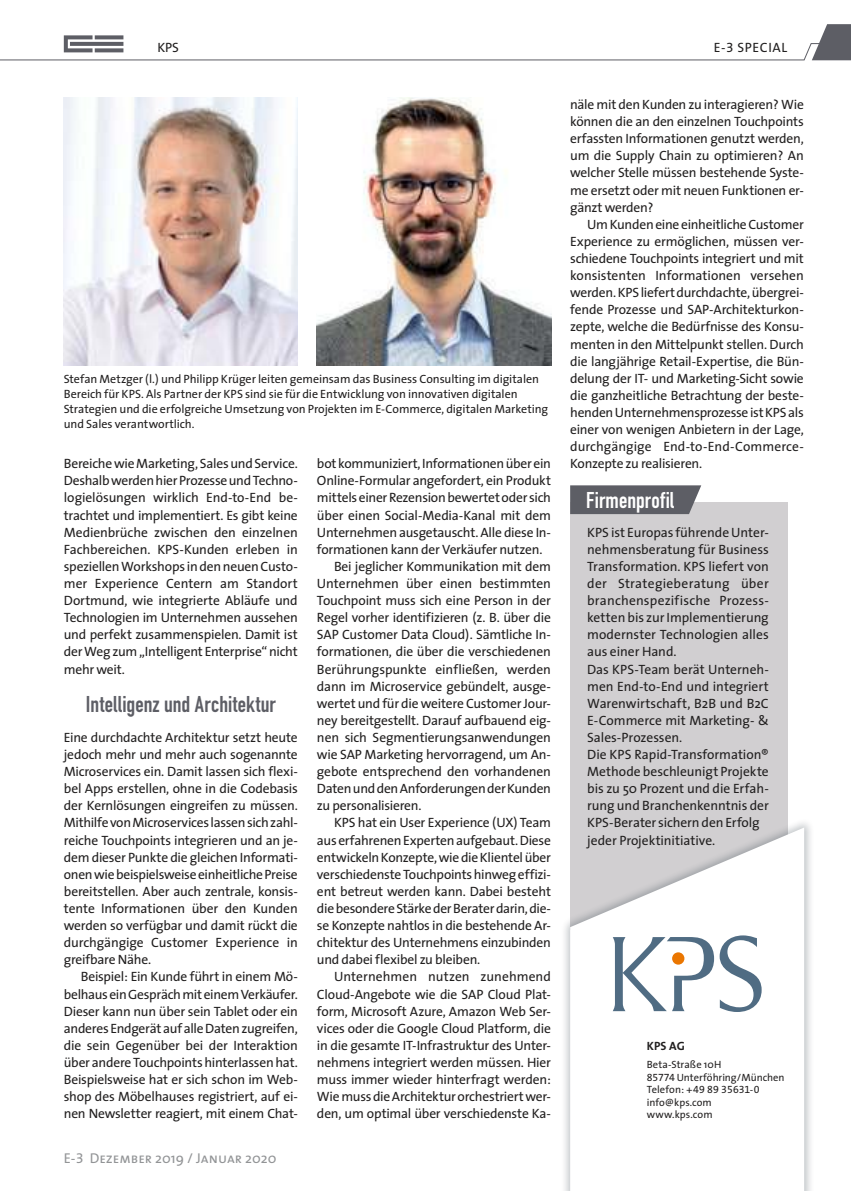
<style>
.page{position:relative;width:851px;height:1191px;background:#fff}
.page>*{position:absolute;margin:0;border:0;box-sizing:border-box;transform-origin:0 0}
.t1{font:700 22.5px "DIN Condensed";letter-spacing:.005em;color:#5d5e65}
.t2{font:700 22.5px "DIN Condensed";letter-spacing:.005em;color:#fff}
.t3{font:14.25px "The Sans Caps";color:#929496}
.t4{font:13.5px/17.1px "The Sans";letter-spacing:-.015em;color:#211f1f;text-align:justify}
.t5{font:13.5px "The Sans";letter-spacing:.005em;color:#211f1f}
.t6{font:13.5px "The Sans";letter-spacing:.04em;color:#211f1f}
.t7{font:12px/15px "The Sans";letter-spacing:-.005em;color:#211f1f}
.t8{font:700 12px "The Sans";color:#211f1f}
.t9{font:10.5px/12.6px "The Sans";color:#211f1f}
.s1{font-family:"The Sans"}
.s2{font-family:"The Sans Expert"}
</style>
<div class="page">
<svg style="left:0;top:24px;width:850px;height:37px"></svg>
<div style="left:570px;top:502px;width:217px;height:428px;background:#d1cfd1"></div>
<svg style="left:570px;top:485px;width:131px;height:29px;background:#64656c"></svg>
<div style="left:560px;top:818px;width:254px;height:373px;background:#001520;opacity:.25"></div>
<svg style="left:570px;top:827px;width:234px;height:364px"></svg>
<svg style="left:612px;top:935px;width:149px;height:77px"></svg>
<img style="left:64px;top:98px;width:234px;height:267px">
<img style="left:317px;top:98px;width:234px;height:267px">
<p class="t4" style="left:157px;top:40px;width:23px">KPS</p>
<p class="t7" style="left:64px;top:372px;width:486px">Stefan Metzger (l.) und Philipp Krüger leiten gemeinsam das Business Consulting im digitalen Bereich für KPS. Als Partner der KPS sind sie für die Entwicklung von innovativen digitalen Strategien und die erfolgreiche Umsetzung von Projekten im E-Commerce, digitalen Marketing und Sales verantwortlich.</p>
<p class="t4" style="left:64px;top:456px;width:235px">Bereiche wie Marketing, Sales und Service.<br>Deshalb werden hier Prozesse und Techno&shy;logielösungen wirklich End-to-End be&shy;trachtet und implementiert. Es gibt keine Medienbrüche zwischen den einzelnen Fachbereichen. KPS-Kunden erleben in speziellen Workshops in den neuen Custo&shy;mer Experience Centern am Standort Dortmund, wie integrierte Abläufe und Technologien im Unternehmen aussehen und perfekt zusammenspielen. Damit ist der Weg zum „Intelligent Enterprise“ nicht mehr weit.</p>
<h1 class="t1" style="left:86px;top:695px;width:191px">Intelligenz und Architektur</h1>
<p class="t4" style="left:64px;top:729px;width:235px">Eine durchdachte Architektur setzt heute jedoch mehr und mehr auch sogenannte Microservices ein. Damit lassen sich flexi&shy;bel Apps erstellen, ohne in die Codebasis der Kernlösungen eingreifen zu müssen.<br>Mithilfe von Microservices lassen sich zahl&shy;reiche Touchpoints integrieren und an je&shy;dem dieser Punkte die gleichen Informati&shy;onen wie beispielsweise einheitliche Preise bereitstellen. Aber auch zentrale, konsis&shy;tente Informationen über den Kunden werden so verfügbar und damit rückt die durchgängige Customer Experience in greifbare Nähe.</p>
<p class="t4" style="left:64px;top:969px;width:235px;text-indent:17px">Beispiel: Ein Kunde führt in einem Mö&shy;belhaus ein Gespräch mit einem Verkäufer.<br>Dieser kann nun über sein Tablet oder ein anderes Endgerät auf alle Daten zugreifen, die sein Gegenüber bei der Interaktion über andere Touchpoints hinterlassen hat.<br>Beispielsweise hat er sich schon im Web&shy;shop des Möbelhauses registriert, auf ei&shy;nen Newsletter reagiert, mit einem Chat-</p>
<p class="t3" style="left:64px;top:1152px;width:214px"><span class="s1">E-</span><span class="s2">3</span> Dezember <span class="s1">2019</span> / Januar <span class="s1">2020</span></p>
<p class="t4" style="left:317px;top:456px;width:235px">bot kommuniziert, Informationen über ein</p>
<p class="t4" style="left:317px;top:473px;width:235px">Online-Formular angefordert, ein Produkt</p>
<p class="t4" style="left:317px;top:490px;width:235px">mittels einer Rezension bewertet oder sich</p>
<p class="t4" style="left:317px;top:507px;width:235px">über einen Social-Media-Kanal mit dem</p>
<p class="t4" style="left:317px;top:524px;width:235px">Unternehmen ausgetauscht. Alle diese In-</p>
<p class="t4" style="left:317px;top:541px;width:227px">formationen kann der Verkäufer nutzen.</p>
<p class="t4" style="left:334px;top:558px;width:218px">Bei jeglicher Kommunikation mit dem</p>
<p class="t4" style="left:317px;top:575px;width:235px">Unternehmen über einen bestimmten</p>
<p class="t4" style="left:317px;top:592px;width:235px">Touchpoint muss sich eine Person in der</p>
<p class="t4" style="left:317px;top:609px;width:235px">Regel vorher identifizieren (z. B. über die</p>
<p class="t4" style="left:317px;top:627px;width:235px">SAP Customer Data Cloud). Sämtliche In-</p>
<p class="t4" style="left:317px;top:644px;width:235px">formationen, die über die verschiedenen</p>
<p class="t4" style="left:317px;top:661px;width:235px">Berührungspunkte einfließen, werden</p>
<p class="t4" style="left:317px;top:678px;width:235px">dann im Microservice gebündelt, ausge-</p>
<p class="t4" style="left:317px;top:695px;width:235px">wertet und für die weitere Customer Jour-</p>
<p class="t4" style="left:317px;top:712px;width:235px">ney bereitgestellt. Darauf aufbauend eig-</p>
<p class="t4" style="left:317px;top:729px;width:235px">nen sich Segmentierungsanwendungen</p>
<p class="t4" style="left:317px;top:746px;width:235px">wie SAP Marketing hervorragend, um An-</p>
<p class="t4" style="left:317px;top:763px;width:235px">gebote entsprechend den vorhandenen</p>
<p class="t4" style="left:317px;top:780px;width:235px">Daten und den Anforderungen der Kunden</p>
<p class="t4" style="left:317px;top:798px;width:106px">zu personalisieren.</p>
<p class="t4" style="left:334px;top:815px;width:218px">KPS hat ein User Experience (UX) Team</p>
<p class="t4" style="left:317px;top:832px;width:235px">aus erfahrenen Experten aufgebaut. Diese</p>
<p class="t4" style="left:317px;top:849px;width:235px">entwickeln Konzepte, wie die Klientel über</p>
<p class="t4" style="left:317px;top:866px;width:235px">verschiedenste Touchpoints hinweg effizi-</p>
<p class="t4" style="left:317px;top:883px;width:235px">ent betreut werden kann. Dabei besteht</p>
<p class="t4" style="left:317px;top:900px;width:235px">die besondere Stärke der Berater darin, die-</p>
<p class="t4" style="left:317px;top:917px;width:235px">se Konzepte nahtlos in die bestehende Ar-</p>
<p class="t4" style="left:317px;top:934px;width:235px">chitektur des Unternehmens einzubinden</p>
<p class="t4" style="left:317px;top:951px;width:165px">und dabei flexibel zu bleiben.</p>
<p class="t5" style="left:334px;top:970px;width:218px">Unternehmen nutzen zunehmend</p>
<p class="t4" style="left:317px;top:986px;width:235px">Cloud-Angebote wie die SAP Cloud Plat-</p>
<p class="t4" style="left:317px;top:1003px;width:235px">form, Microsoft Azure, Amazon Web Ser-</p>
<p class="t4" style="left:317px;top:1020px;width:235px">vices oder die Google Cloud Platform, die</p>
<p class="t4" style="left:317px;top:1037px;width:235px">in die gesamte IT-Infrastruktur des Unter-</p>
<p class="t4" style="left:317px;top:1054px;width:235px">nehmens integriert werden müssen. Hier</p>
<p class="t4" style="left:317px;top:1071px;width:235px">muss immer wieder hinterfragt werden:</p>
<p class="t4" style="left:317px;top:1088px;width:235px">Wie muss die Architektur orchestriert wer-</p>
<p class="t4" style="left:317px;top:1105px;width:235px">den, um optimal über verschiedenste Ka-</p>
<p class="t6" style="left:713px;top:40px;width:75px">E-<span class="s2">3</span> SPECIAL</p>
<p class="t4" style="left:570px;top:96px;width:235px">näle mit den Kunden zu interagieren? Wie können die an den einzelnen Touchpoints erfassten Informationen genutzt werden, um die Supply Chain zu optimieren? An welcher Stelle müssen bestehende Syste&shy;me ersetzt oder mit neuen Funktionen er&shy;gänzt werden?</p>
<p class="t4" style="left:570px;top:216px;width:235px;text-indent:17px">Um Kunden eine einheitliche Customer Experience zu ermöglichen, müssen ver&shy;schiedene Touchpoints integriert und mit konsistenten Informationen versehen werden. KPS liefert durchdachte, übergrei&shy;fende Prozesse und SAP-Architekturkon&shy;zepte, welche die Bedürfnisse des Konsu&shy;menten in den Mittelpunkt stellen. Durch die langjährige Retail-Expertise, die Bün&shy;delung der IT- und Marketing-Sicht sowie die ganzheitliche Betrachtung der beste&shy;henden Unternehmensprozesse ist KPS als einer von wenigen Anbietern in der Lage, durchgängige End-to-End-Commerce-Konzepte zu realisieren.</p>
<h1 class="t2" style="left:586px;top:491px;width:89px">Firmenprofil</h1>
<p class="t4" style="left:587px;top:524px;width:183px;text-align:left">KPS ist Europas führende Unter&shy;nehmensberatung für Business<br>Transformation. KPS liefert von der Strategieberatung über branchenspezifische Prozess&shy;ketten bis zur Implementierung modernster Technologien alles aus einer Hand.<br>Das KPS-Team berät Unterneh&shy;men End-to-End und integriert<br>Warenwirtschaft, B2B und B2C<br>E-Commerce mit Marketing- &amp;<br>Sales-Prozessen.<br>Die KPS Rapid-Transformation®<br>Methode beschleunigt Projekte bis zu 50 Prozent und die Erfah&shy;rung und Branchenkenntnis der<br>KPS-Berater sichern den Erfolg jeder Projektinitiative.</p>
<p class="t8" style="left:646px;top:1041px;width:40px">KPS AG</p>
<p class="t9" style="left:646px;top:1058px;width:139px">Beta-Straße 10H<br><span class="s2">85774</span> Unterföhring/München<br>Telefon: +<span class="s2">49 89 35631</span>-<span class="s2">0 </span>info@kps.com<br>www.kps.com</p>
</div>
